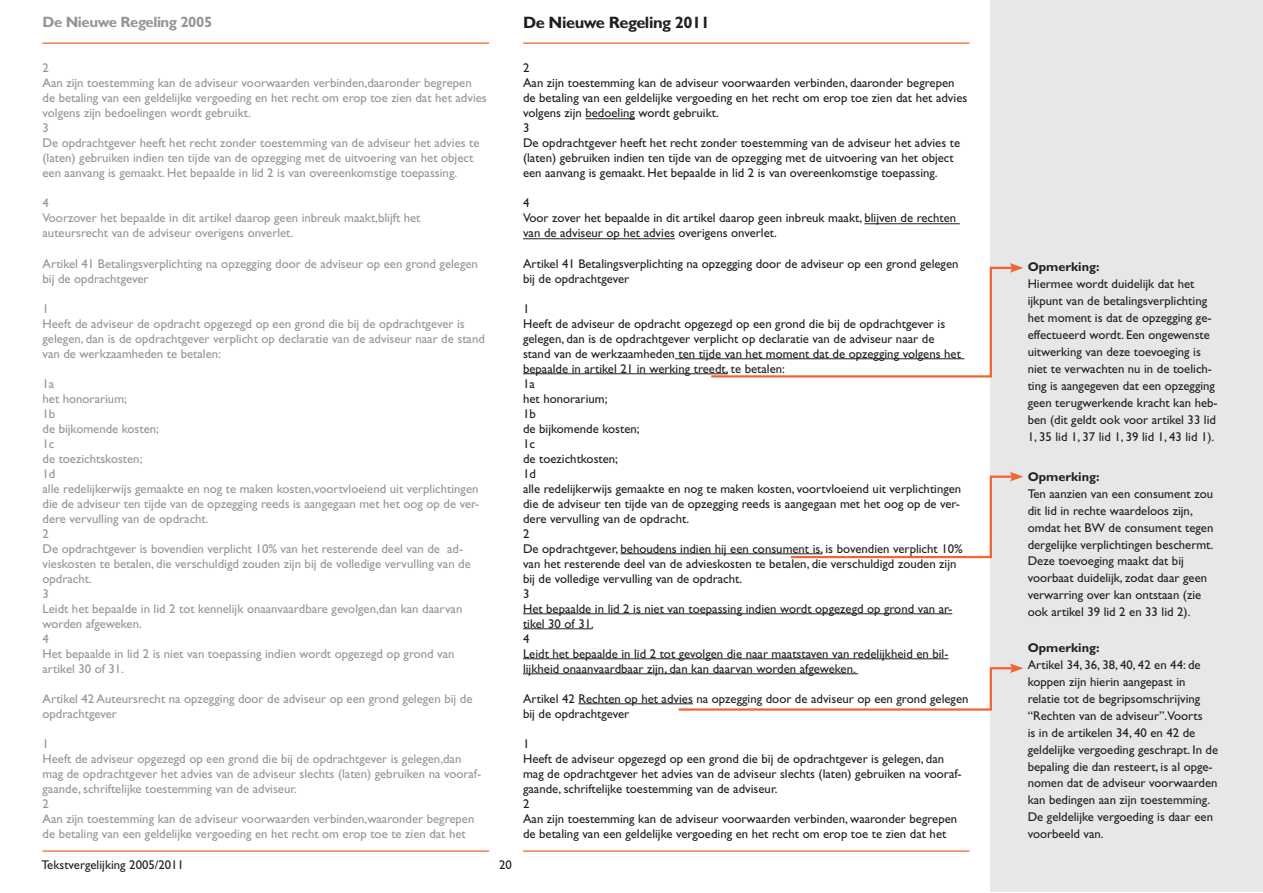
<style>
.page{position:relative;width:1263px;height:893px;background:#fff}
.page>*{position:absolute;margin:0;border:0;box-sizing:border-box;transform-origin:0 0}
.t1{font:700 16.5px "Gill Sans Std";letter-spacing:-.03em;color:#231f20}
.t2{font:700 15px "Gill Sans Std";letter-spacing:-.03em;color:#939598}
.tekst_50tab{font:12.75px/17px "Gill Sans Std";color:#231f20}
.t3{font:12.75px/15px "Gill Sans Std";color:#939598}
.tekst_50tab-2{font:700 12.75px "Gill Sans Std";color:#231f20}
</style>
<div class="page">
<hr style="left:43px;top:43px;width:446px;height:1px;background:#f26430">
<hr style="left:523px;top:43px;width:446px;height:1px;background:#f26430">
<hr style="left:43px;top:850px;width:446px;height:2px;background:#f26430">
<hr style="left:523px;top:850px;width:446px;height:2px;background:#f26430">
<div style="left:991px;top:1px;width:272px;height:891px;background:#e6e7e9"></div>
<hr style="left:585px;top:118px;width:50px;height:1px;background:#231f20">
<hr style="left:864px;top:223px;width:96px;height:1px;background:#231f20">
<hr style="left:523px;top:238px;width:152px;height:1px;background:#231f20">
<hr style="left:675px;top:358px;width:289px;height:1px;background:#231f20">
<hr style="left:523px;top:373px;width:204px;height:1px;background:#231f20">
<hr style="left:620px;top:553px;width:202px;height:1px;background:#231f20">
<hr style="left:523px;top:613px;width:429px;height:1px;background:#231f20">
<hr style="left:523px;top:628px;width:70px;height:1px;background:#231f20">
<hr style="left:523px;top:658px;width:425px;height:1px;background:#231f20">
<hr style="left:523px;top:673px;width:335px;height:1px;background:#231f20">
<hr style="left:578px;top:703px;width:115px;height:1px;background:#231f20">
<svg style="left:709px;top:263px;width:314px;height:116px"></svg>
<svg style="left:789px;top:472px;width:234px;height:87px"></svg>
<svg style="left:676px;top:663px;width:347px;height:49px"></svg>
<p class="t2" style="left:43px;top:13px;width:171px">De Nieuwe Regeling 2005</p>
<p class="t1" style="left:523px;top:13px;width:188px">De Nieuwe Regeling 2011</p>
<p class="t3" style="left:43px;top:61px;width:8px">2</p>
<p class="t3" style="left:43px;top:76px;width:446px">Aan zijn toestemming kan de adviseur voorwaarden verbinden,daaronder begrepen de betaling van een geldelijke vergoeding en het recht om erop toe zien dat het advies volgens zijn bedoelingen wordt gebruikt.</p>
<p class="t3" style="left:43px;top:121px;width:8px">3</p>
<p class="t3" style="left:43px;top:136px;width:439px">De opdrachtgever heeft het recht zonder toestemming van de adviseur het advies te (laten) gebruiken indien ten tijde van de opzegging met de uitvoering van het object een aanvang is gemaakt. Het bepaalde in lid 2 is van overeenkomstige toepassing.</p>
<p class="t3" style="left:43px;top:196px;width:8px">4</p>
<p class="t3" style="left:43px;top:211px;width:379px">Voorzover het bepaalde in dit artikel daarop geen inbreuk maakt,blijft het</p>
<p class="t3" style="left:43px;top:226px;width:252px">auteursrecht van de adviseur overigens onverlet.</p>
<p class="t3" style="left:43px;top:256px;width:437px">Artikel 41 Betalingsverplichting na opzegging door de adviseur op een grond gelegen bij de opdrachtgever</p>
<p class="t3" style="left:43px;top:301px;width:8px">1</p>
<p class="t3" style="left:43px;top:316px;width:444px">Heeft de adviseur de opdracht opgezegd op een grond die bij de opdrachtgever is gelegen, dan is de opdrachtgever verplicht op declaratie van de adviseur naar de stand van de werkzaamheden te betalen:</p>
<p class="t3" style="left:43px;top:376px;width:13px">1a</p>
<p class="t3" style="left:43px;top:391px;width:86px">het honorarium;</p>
<p class="t3" style="left:43px;top:406px;width:14px">1b</p>
<p class="t3" style="left:43px;top:421px;width:118px">de bijkomende kosten;</p>
<p class="t3" style="left:43px;top:436px;width:13px">1c</p>
<p class="t3" style="left:43px;top:451px;width:101px">de toezichtskosten;</p>
<p class="t3" style="left:43px;top:466px;width:14px">1d</p>
<p class="t3" style="left:43px;top:481px;width:437px">alle redelijkerwijs gemaakte en nog te maken kosten,voortvloeiend uit verplichtingen</p>
<p class="t3" style="left:43px;top:496px;width:438px">die de adviseur ten tijde van de opzegging reeds is aangegaan met het oog op de ver&shy;dere vervulling van de opdracht.</p>
<p class="t3" style="left:43px;top:526px;width:8px">2</p>
<p class="t3" style="left:43px;top:541px;width:430px">De opdrachtgever is bovendien verplicht 10% van het resterende deel van de ad&shy;vieskosten te betalen, die verschuldigd zouden zijn bij de volledige vervulling van de opdracht.</p>
<p class="t3" style="left:43px;top:586px;width:8px">3</p>
<p class="t3" style="left:43px;top:601px;width:421px">Leidt het bepaalde in lid 2 tot kennelijk onaanvaardbare gevolgen,dan kan daarvan</p>
<p class="t3" style="left:43px;top:616px;width:101px">worden afgeweken.</p>
<p class="t3" style="left:43px;top:631px;width:8px">4</p>
<p class="t3" style="left:43px;top:646px;width:414px">Het bepaalde in lid 2 is niet van toepassing indien wordt opgezegd op grond van</p>
<p class="t3" style="left:43px;top:661px;width:83px">artikel 30 of 31.</p>
<p class="t3" style="left:43px;top:691px;width:431px">Artikel 42 Auteursrecht na opzegging door de adviseur op een grond gelegen bij de opdrachtgever</p>
<p class="t3" style="left:43px;top:736px;width:8px">1</p>
<p class="t3" style="left:43px;top:751px;width:440px">Heeft de adviseur opgezegd op een grond die bij de opdrachtgever is gelegen,dan mag de opdrachtgever het advies van de adviseur slechts (laten) gebruiken na vooraf&shy;gaande, schriftelijke toestemming van de adviseur.</p>
<p class="t3" style="left:43px;top:796px;width:8px">2</p>
<p class="t3" style="left:43px;top:811px;width:433px">Aan zijn toestemming kan de adviseur voorwaarden verbinden,waaronder begrepen de betaling van een geldelijke vergoeding en het recht om erop toe te zien dat het</p>
<p class="tekst_50tab" style="left:41px;top:856px;width:144px">Tekstvergelijking 2005/2011</p>
<p class="tekst_50tab" style="left:499px;top:856px;width:14px">20</p>
<p class="tekst_50tab" style="left:523px;top:60px;width:8px">2</p>
<p class="tekst_50tab" style="left:523px;top:76px;width:446px;line-height:15px">Aan zijn toestemming kan de adviseur voorwaarden verbinden, daaronder begrepen de betaling van een geldelijke vergoeding en het recht om erop toe zien dat het advies volgens zijn bedoeling wordt gebruikt.</p>
<p class="tekst_50tab" style="left:523px;top:120px;width:8px">3</p>
<p class="tekst_50tab" style="left:523px;top:136px;width:439px;line-height:15px">De opdrachtgever heeft het recht zonder toestemming van de adviseur het advies te (laten) gebruiken indien ten tijde van de opzegging met de uitvoering van het object een aanvang is gemaakt. Het bepaalde in lid 2 is van overeenkomstige toepassing.</p>
<p class="tekst_50tab" style="left:523px;top:195px;width:8px">4</p>
<p class="tekst_50tab" style="left:523px;top:211px;width:435px;line-height:15px">Voor zover het bepaalde in dit artikel daarop geen inbreuk maakt, blijven de rechten van de adviseur op het advies overigens onverlet.</p>
<p class="tekst_50tab" style="left:523px;top:256px;width:437px;line-height:15px">Artikel 41 Betalingsverplichting na opzegging door de adviseur op een grond gelegen bij de opdrachtgever</p>
<p class="tekst_50tab" style="left:523px;top:300px;width:8px">1</p>
<p class="tekst_50tab" style="left:523px;top:316px;width:439px;line-height:15px">Heeft de adviseur de opdracht opgezegd op een grond die bij de opdrachtgever is gelegen, dan is de opdrachtgever verplicht op declaratie van de adviseur naar de stand van de werkzaamheden ten tijde van het moment dat de opzegging volgens het bepaalde in artikel 21 in werking treedt, te betalen:</p>
<p class="tekst_50tab" style="left:523px;top:375px;width:13px">1a</p>
<p class="tekst_50tab" style="left:523px;top:390px;width:86px">het honorarium;</p>
<p class="tekst_50tab" style="left:523px;top:405px;width:14px">1b</p>
<p class="tekst_50tab" style="left:523px;top:420px;width:118px">de bijkomende kosten;</p>
<p class="tekst_50tab" style="left:523px;top:435px;width:13px">1c</p>
<p class="tekst_50tab" style="left:523px;top:450px;width:97px">de toezichtkosten;</p>
<p class="tekst_50tab" style="left:523px;top:465px;width:14px">1d</p>
<p class="tekst_50tab" style="left:523px;top:481px;width:440px;line-height:15px">alle redelijkerwijs gemaakte en nog te maken kosten, voortvloeiend uit verplichtingen die de adviseur ten tijde van de opzegging reeds is aangegaan met het oog op de ver&shy;dere vervulling van de opdracht.</p>
<p class="tekst_50tab" style="left:523px;top:525px;width:8px">2</p>
<p class="tekst_50tab" style="left:523px;top:541px;width:441px;line-height:15px">De opdrachtgever, behoudens indien hij een consument is, is bovendien verplicht 10% van het resterende deel van de advieskosten te betalen, die verschuldigd zouden zijn bij de volledige vervulling van de opdracht.</p>
<p class="tekst_50tab" style="left:523px;top:585px;width:8px">3</p>
<p class="tekst_50tab" style="left:523px;top:601px;width:431px;line-height:15px">Het bepaalde in lid 2 is niet van toepassing indien wordt opgezegd op grond van ar&shy;tikel 30 of 31.</p>
<p class="tekst_50tab" style="left:523px;top:630px;width:8px">4</p>
<p class="tekst_50tab" style="left:523px;top:646px;width:427px;line-height:15px">Leidt het bepaalde in lid 2 tot gevolgen die naar maatstaven van redelijkheid en bil&shy;lijkheid onaanvaardbaar zijn, dan kan daarvan worden afgeweken.</p>
<p class="tekst_50tab" style="left:523px;top:691px;width:447px;line-height:15px">Artikel 42 Rechten op het advies na opzegging door de adviseur op een grond gelegen bij de opdrachtgever</p>
<p class="tekst_50tab" style="left:523px;top:735px;width:8px">1</p>
<p class="tekst_50tab" style="left:523px;top:751px;width:440px;line-height:15px">Heeft de adviseur opgezegd op een grond die bij de opdrachtgever is gelegen, dan mag de opdrachtgever het advies van de adviseur slechts (laten) gebruiken na vooraf&shy;gaande, schriftelijke toestemming van de adviseur.</p>
<p class="tekst_50tab" style="left:523px;top:795px;width:8px">2</p>
<p class="tekst_50tab" style="left:523px;top:811px;width:436px;line-height:15px">Aan zijn toestemming kan de adviseur voorwaarden verbinden, waaronder begrepen de betaling van een geldelijke vergoeding en het recht om erop toe te zien dat het</p>
<p class="tekst_50tab-2" style="left:1028px;top:259px;width:73px">Opmerking:</p>
<p class="tekst_50tab" style="left:1028px;top:276px;width:192px">Hiermee wordt duidelijk dat het ijkpunt van de betalingsverplichting het moment is dat de opzegging ge&shy;ëffectueerd wordt. Een ongewenste uitwerking van deze toevoeging is niet te verwachten nu in de toelich&shy;ting is aangegeven dat een opzegging geen terugwerkende kracht kan heb&shy;ben (dit geldt ook voor artikel 33 lid 1, 35 lid 1, 37 lid 1, 39 lid 1, 43 lid 1).</p>
<p class="tekst_50tab-2" style="left:1028px;top:469px;width:73px">Opmerking:</p>
<p class="tekst_50tab" style="left:1028px;top:485px;width:187px">Ten aanzien van een consument zou dit lid in rechte waardeloos zijn, omdat het BW de consument tegen dergelijke verplichtingen beschermt.<br>Deze toevoeging maakt dat bij voorbaat duidelijk, zodat daar geen verwarring over kan ontstaan (zie ook artikel 39 lid 2 en 33 lid 2).</p>
<p class="tekst_50tab-2" style="left:1028px;top:640px;width:73px">Opmerking:</p>
<p class="tekst_50tab" style="left:1028px;top:656px;width:192px">Artikel 34, 36, 38, 40, 42 en 44: de koppen zijn hierin aangepast in relatie tot de begripsomschrijving “Rechten van de adviseur”.Voorts<br>is in de artikelen 34, 40 en 42 de geldelijke vergoeding geschrapt. In de bepaling die dan resteert, is al opge&shy;nomen dat de adviseur voorwaarden kan bedingen aan zijn toestemming.<br>De geldelijke vergoeding is daar een voorbeeld van.</p>
</div>
